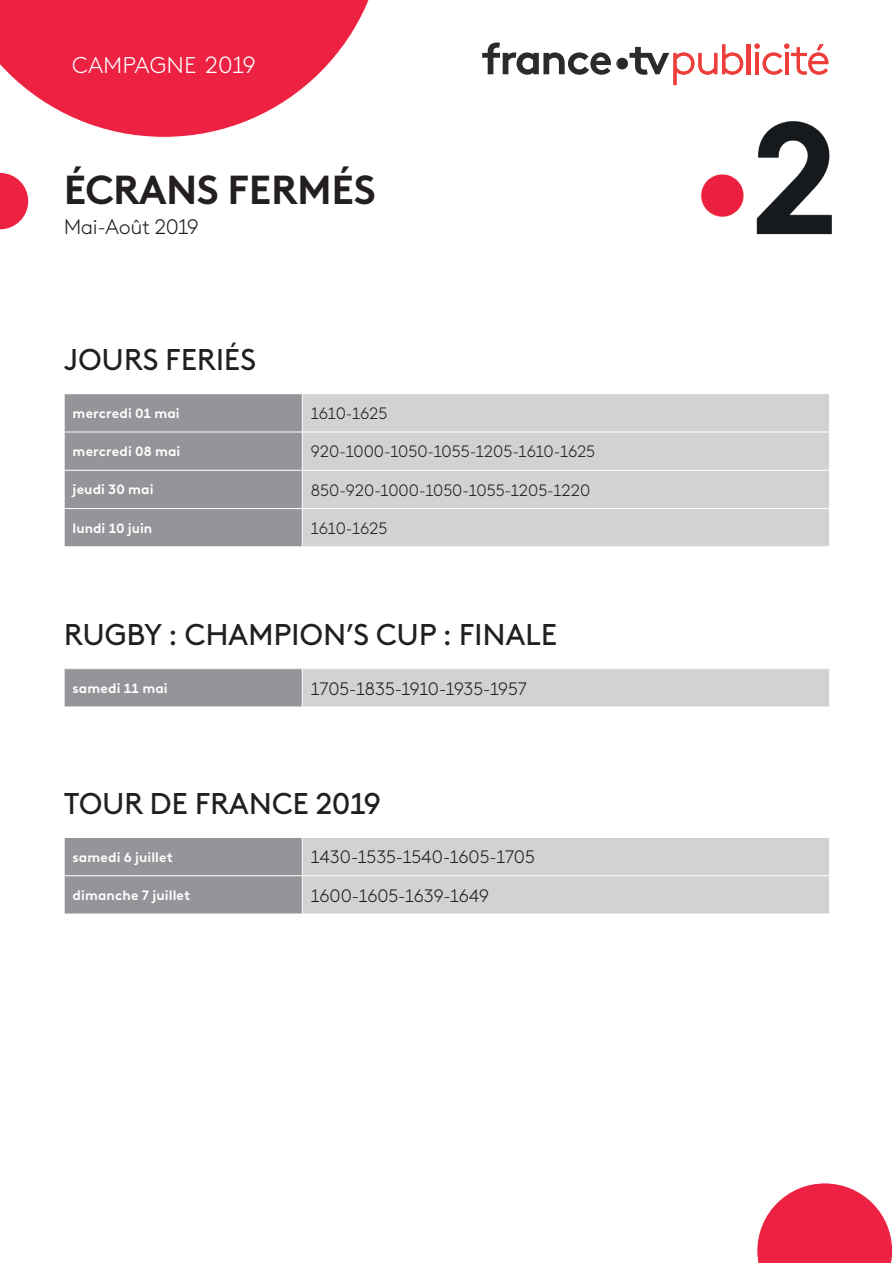
<style>
.page{position:relative;width:893px;height:1263px;background:#fff}
.page>*{position:absolute;margin:0;border:0;box-sizing:border-box;transform-origin:0 0}
.t1{font:700 40.5px "France TV Brown";letter-spacing:-.015em;color:#231f20}
.t2{font:30px "France TV Brown";letter-spacing:-.01em;color:#231f20}
.t3{font:300 22.8px "France TV Brown";color:#fff}
.t4{font:300 21px "France TV Brown";letter-spacing:-.02em;color:#231f20}
.t5{font:300 18px "France TV Brown";color:#231f20}
.t6{font:300 16.5px "France TV Brown";color:#231f20}
.t7{font:700 13.5px "France TV Brown";letter-spacing:.01em;color:#fff}
.s1{font-size:23.4px}
</style>
<div class="page">
<svg style="left:0;top:0;width:369px;height:138px;fill:#ed2141"></svg>
<svg style="left:482px;top:43px;width:129px;height:32px"></svg>
<svg style="left:756px;top:1183px;width:137px;height:80px"></svg>
<svg style="left:0;top:172px;width:29px;height:58px"></svg>
<img style="left:673px;top:44px;width:159px;height:191px">
<svg style="left:617px;top:44px;width:126px;height:41px"></svg>
<img style="left:629px;top:47px;width:40px;height:28px">
<img style="left:673px;top:52px;width:21px;height:33px">
<img style="left:698px;top:53px;width:19px;height:22px">
<img style="left:743px;top:56px;width:11px;height:15px">
<img style="left:722px;top:44px;width:21px;height:31px">
<svg style="left:754px;top:43px;width:74px;height:32px"></svg>
<img style="left:747px;top:44px;width:3px;height:30px">
<div style="left:65px;top:394px;width:237px;height:152px;background:#939598"></div>
<div style="left:303px;top:394px;width:526px;height:152px;background:#d1d2d4"></div>
<hr style="left:64px;top:432px;width:238px;height:1px;background:#fff">
<hr style="left:302px;top:432px;width:528px;height:1px;background:#fff">
<hr style="left:64px;top:470px;width:238px;height:1px;background:#fff">
<hr style="left:302px;top:470px;width:528px;height:1px;background:#fff">
<hr style="left:64px;top:508px;width:238px;height:1px;background:#fff">
<hr style="left:302px;top:508px;width:528px;height:1px;background:#fff">
<svg style="left:65px;top:838px;width:764px;height:76px;background:#bebfc1"></svg>
<hr style="left:302px;top:838px;width:1px;height:37px;background:#fff">
<hr style="left:64px;top:875px;width:238px;height:1px;background:#fff">
<hr style="left:302px;top:875px;width:528px;height:1px;background:#fff">
<hr style="left:302px;top:876px;width:1px;height:38px;background:#fff">
<div style="left:64px;top:669px;width:238px;height:38px;background:#939598"></div>
<div style="left:302px;top:669px;width:528px;height:38px;background:#d1d2d4"></div>
<hr style="left:64px;top:669px;width:1px;height:37px;background:#fff">
<hr style="left:302px;top:669px;width:1px;height:37px;background:#fff">
<hr style="left:829px;top:669px;width:1px;height:37px;background:#fff">
<hr style="left:64px;top:706px;width:238px;height:1px;background:#fff">
<hr style="left:302px;top:706px;width:528px;height:1px;background:#fff">
<h3 class="t3" style="left:72px;top:49px;width:185px">CAMPAGNE <span class="s1">2019</span></h3>
<h1 class="t1" style="left:64px;top:158px;width:314px">ÉCRANS FERMÉS</h1>
<h3 class="t4" style="left:64px;top:212px;width:137px">Mai-Août 2019</h3>
<h2 class="t2" style="left:64px;top:337px;width:194px">JOURS FERIÉS</h2>
<p class="t7" style="left:73px;top:403px;width:109px">mercredi 01 mai</p>
<p class="t6" style="left:311px;top:402px;width:78px">1610-1625</p>
<p class="t7" style="left:73px;top:441px;width:109px">mercredi 08 mai</p>
<p class="t6" style="left:311px;top:440px;width:286px">920-1000-1050-1055-1205-1610-1625</p>
<p class="t7" style="left:73px;top:479px;width:82px">jeudi 30 mai</p>
<p class="t6" style="left:311px;top:478px;width:281px">850-920-1000-1050-1055-1205-1220</p>
<p class="t7" style="left:73px;top:518px;width:81px">lundi 10 juin</p>
<p class="t6" style="left:311px;top:516px;width:78px">1610-1625</p>
<h2 class="t2" style="left:64px;top:612px;width:495px">RUGBY : CHAMPION’S CUP : FINALE</h2>
<p class="t7" style="left:73px;top:678px;width:97px">samedi 11 mai</p>
<h3 class="t5" style="left:311px;top:675px;width:218px">1705-1835-1910-1935-1957</h3>
<h2 class="t2" style="left:64px;top:781px;width:319px">TOUR DE FRANCE 2019</h2>
<p class="t7" style="left:73px;top:846px;width:102px">samedi 6 juillet</p>
<h3 class="t5" style="left:311px;top:844px;width:226px">1430-1535-1540-1605-1705</h3>
<p class="t7" style="left:73px;top:885px;width:119px">dimanche 7 juillet</p>
<h3 class="t5" style="left:311px;top:882px;width:180px">1600-1605-1639-1649</h3>
</div>
